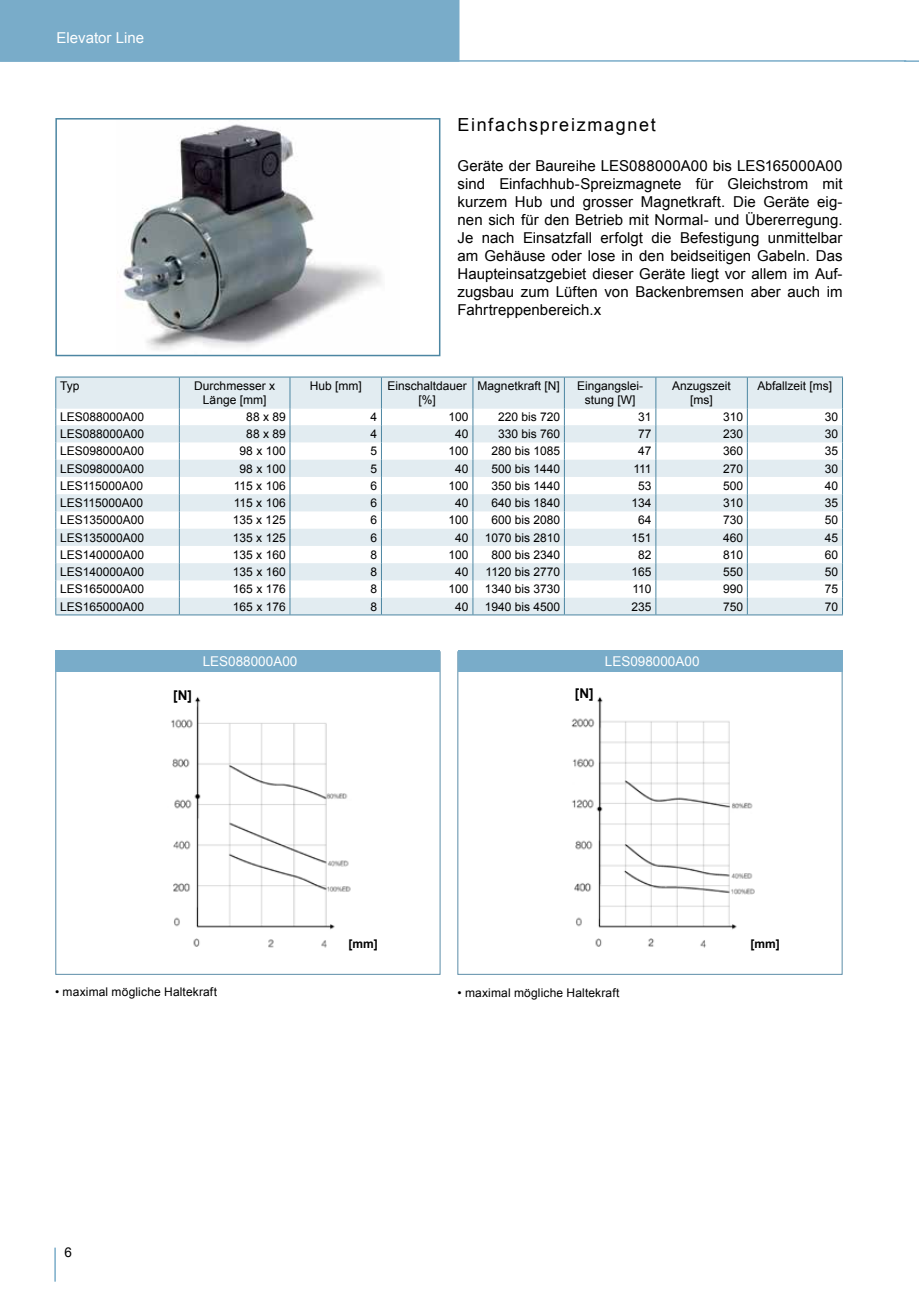
<style>
.page{position:relative;width:919px;height:1289px;background:#fff}
.page>*{position:absolute;margin:0;border:0;box-sizing:border-box;transform-origin:0 0}
.t1{font:18px "Arial";letter-spacing:.095em;color:#000}
.t2{font:15px/18px "Arial";letter-spacing:.005em;color:#000;text-align:justify}
.t3{font:15px "Arial";color:#fff}
.t4{font:13.5px "Arial";color:#fff}
.t5{font:700 13.5px "Arial";color:#000}
.t6{font:13.5px "Arial";color:#000}
.t7{font:12px/14.4px "Arial";color:#000;text-align:center}
.t8{font:700 12px "Arial";color:#000}
</style>
<div class="page">
<svg style="left:906px;top:60px;width:12px;height:2px"></svg>
<div style="left:0;top:0;width:459px;height:62px;background:#79acc9"></div>
<hr style="left:0;top:60px;width:906px;height:2px;background:#79acc9">
<hr style="left:54px;top:1247px;width:2px;height:34px;background:#79acc9">
<img style="left:117px;top:124px;width:264px;height:226px">
<div style="left:55px;top:118px;width:385px;height:238px;border:2px solid #4c86a2"></div>
<svg style="left:56px;top:377px;width:786px;height:237px;fill:#e2ecf1"></svg>
<svg style="left:55px;top:408px;width:1px;height:206px"></svg>
<svg style="left:179px;top:408px;width:1px;height:206px"></svg>
<svg style="left:289px;top:408px;width:1px;height:206px"></svg>
<svg style="left:381px;top:408px;width:1px;height:206px"></svg>
<svg style="left:472px;top:408px;width:1px;height:206px"></svg>
<svg style="left:564px;top:408px;width:1px;height:206px"></svg>
<svg style="left:655px;top:408px;width:1px;height:206px"></svg>
<svg style="left:747px;top:408px;width:1px;height:206px"></svg>
<svg style="left:842px;top:408px;width:1px;height:206px"></svg>
<hr style="left:55px;top:614px;width:124px;height:1px;background:#4c86a2">
<hr style="left:179px;top:614px;width:111px;height:1px;background:#4c86a2">
<hr style="left:290px;top:614px;width:91px;height:1px;background:#4c86a2">
<hr style="left:381px;top:614px;width:92px;height:1px;background:#4c86a2">
<hr style="left:473px;top:614px;width:91px;height:1px;background:#4c86a2">
<hr style="left:564px;top:614px;width:91px;height:1px;background:#4c86a2">
<hr style="left:655px;top:614px;width:92px;height:1px;background:#4c86a2">
<hr style="left:747px;top:614px;width:95px;height:1px;background:#4c86a2">
<hr style="left:179px;top:377px;width:1px;height:31px;background:#4c86a2">
<hr style="left:289px;top:377px;width:1px;height:31px;background:#4c86a2">
<hr style="left:381px;top:377px;width:1px;height:31px;background:#4c86a2">
<hr style="left:55px;top:376px;width:124px;height:1px;background:#4c86a2">
<hr style="left:55px;top:377px;width:1px;height:31px;background:#4c86a2">
<hr style="left:179px;top:376px;width:111px;height:1px;background:#4c86a2">
<hr style="left:290px;top:376px;width:91px;height:1px;background:#4c86a2">
<hr style="left:381px;top:376px;width:92px;height:1px;background:#4c86a2">
<hr style="left:473px;top:376px;width:91px;height:1px;background:#4c86a2">
<hr style="left:564px;top:376px;width:91px;height:1px;background:#4c86a2">
<hr style="left:655px;top:376px;width:92px;height:1px;background:#4c86a2">
<hr style="left:747px;top:376px;width:95px;height:1px;background:#4c86a2">
<hr style="left:842px;top:377px;width:1px;height:31px;background:#4c86a2">
<hr style="left:472px;top:377px;width:1px;height:31px;background:#4c86a2">
<hr style="left:564px;top:377px;width:1px;height:31px;background:#4c86a2">
<hr style="left:655px;top:377px;width:1px;height:31px;background:#4c86a2">
<hr style="left:747px;top:377px;width:1px;height:31px;background:#4c86a2">
<img style="left:171px;top:696px;width:180px;height:252px">
<img style="left:571px;top:697px;width:184px;height:251px">
<div style="left:56px;top:650px;width:384px;height:22px;background:#79acc9"></div>
<div style="left:458px;top:650px;width:384px;height:22px;background:#79acc9"></div>
<p class="t3" style="left:56px;top:28px;width:89px">Elevator Line</p>
<h1 class="t1" style="left:457px;top:113px;width:199px">Einfachspreizmagnet</h1>
<p class="t2" style="left:457px;top:156px;width:386px">Geräte der Baureihe LES088000A00 bis LES165000A00 sind Einfachhub-Spreizmagnete für Gleichstrom mit kurzem Hub und grosser Magnetkraft. Die Geräte eig&shy;nen sich für den Betrieb mit Normal- und Übererregung.<br>Je nach Einsatzfall erfolgt die Befestigung unmittelbar am Gehäuse oder lose in den beidseitigen Gabeln. Das Haupteinsatzgebiet dieser Geräte liegt vor allem im Auf&shy;zugsbau zum Lüften von Backenbremsen aber auch im Fahrtreppenbereich.x</p>
<p class="t7" style="left:60px;top:379px;width:21px">Typ</p>
<p class="t7" style="left:194px;top:379px;width:82px">Durchmesser x<br>Länge [mm]</p>
<p class="t7" style="left:310px;top:379px;width:54px">Hub [mm]</p>
<p class="t7" style="left:387px;top:379px;width:81px">Einschaltdauer [%]</p>
<p class="t7" style="left:477px;top:379px;width:84px">Magnetkraft [N]</p>
<p class="t7" style="left:577px;top:379px;width:68px">Eingangslei&shy;stung [W]</p>
<p class="t7" style="left:672px;top:379px;width:60px">Anzugszeit [ms]</p>
<p class="t7" style="left:757px;top:379px;width:76px">Abfallzeit [ms]</p>
<p class="t7" style="left:60px;top:409px;width:86px">LES088000A00</p>
<p class="t7" style="left:246px;top:409px;width:41px">88 x 89</p>
<p class="t7" style="left:370px;top:409px;width:8px">4</p>
<p class="t7" style="left:448px;top:409px;width:22px">100</p>
<p class="t7" style="left:498px;top:409px;width:64px">220 bis 720</p>
<p class="t7" style="left:638px;top:409px;width:15px">31</p>
<p class="t7" style="left:723px;top:409px;width:22px">310</p>
<p class="t7" style="left:824px;top:409px;width:15px">30</p>
<p class="t7" style="left:60px;top:427px;width:86px">LES088000A00</p>
<p class="t7" style="left:246px;top:427px;width:41px">88 x 89</p>
<p class="t7" style="left:370px;top:427px;width:8px">4</p>
<p class="t7" style="left:455px;top:427px;width:15px">40</p>
<p class="t7" style="left:498px;top:427px;width:64px">330 bis 760</p>
<p class="t7" style="left:638px;top:427px;width:15px">77</p>
<p class="t7" style="left:723px;top:427px;width:22px">230</p>
<p class="t7" style="left:824px;top:427px;width:15px">30</p>
<p class="t7" style="left:60px;top:444px;width:86px">LES098000A00</p>
<p class="t7" style="left:240px;top:444px;width:48px">98 x 100</p>
<p class="t7" style="left:370px;top:444px;width:8px">5</p>
<p class="t7" style="left:448px;top:444px;width:22px">100</p>
<p class="t7" style="left:491px;top:444px;width:70px">280 bis 1085</p>
<p class="t7" style="left:638px;top:444px;width:15px">47</p>
<p class="t7" style="left:723px;top:444px;width:22px">360</p>
<p class="t7" style="left:824px;top:444px;width:15px">35</p>
<p class="t7" style="left:60px;top:461px;width:86px">LES098000A00</p>
<p class="t7" style="left:240px;top:461px;width:48px">98 x 100</p>
<p class="t7" style="left:370px;top:461px;width:8px">5</p>
<p class="t7" style="left:455px;top:461px;width:15px">40</p>
<p class="t7" style="left:491px;top:461px;width:70px">500 bis 1440</p>
<p class="t7" style="left:633px;top:461px;width:20px">111</p>
<p class="t7" style="left:723px;top:461px;width:22px">270</p>
<p class="t7" style="left:824px;top:461px;width:15px">30</p>
<p class="t7" style="left:60px;top:478px;width:85px">LES115000A00</p>
<p class="t7" style="left:234px;top:478px;width:53px">115 x 106</p>
<p class="t7" style="left:370px;top:478px;width:8px">6</p>
<p class="t7" style="left:448px;top:478px;width:22px">100</p>
<p class="t7" style="left:491px;top:478px;width:70px">350 bis 1440</p>
<p class="t7" style="left:638px;top:478px;width:15px">53</p>
<p class="t7" style="left:723px;top:478px;width:22px">500</p>
<p class="t7" style="left:824px;top:478px;width:15px">40</p>
<p class="t7" style="left:60px;top:496px;width:85px">LES115000A00</p>
<p class="t7" style="left:234px;top:496px;width:53px">115 x 106</p>
<p class="t7" style="left:370px;top:496px;width:8px">6</p>
<p class="t7" style="left:455px;top:496px;width:15px">40</p>
<p class="t7" style="left:491px;top:496px;width:70px">640 bis 1840</p>
<p class="t7" style="left:631px;top:496px;width:22px">134</p>
<p class="t7" style="left:723px;top:496px;width:22px">310</p>
<p class="t7" style="left:824px;top:496px;width:15px">35</p>
<p class="t7" style="left:60px;top:513px;width:86px">LES135000A00</p>
<p class="t7" style="left:233px;top:513px;width:54px">135 x 125</p>
<p class="t7" style="left:370px;top:513px;width:8px">6</p>
<p class="t7" style="left:448px;top:513px;width:22px">100</p>
<p class="t7" style="left:491px;top:513px;width:70px">600 bis 2080</p>
<p class="t7" style="left:638px;top:513px;width:15px">64</p>
<p class="t7" style="left:723px;top:513px;width:22px">730</p>
<p class="t7" style="left:824px;top:513px;width:15px">50</p>
<p class="t7" style="left:60px;top:530px;width:86px">LES135000A00</p>
<p class="t7" style="left:233px;top:530px;width:54px">135 x 125</p>
<p class="t7" style="left:370px;top:530px;width:8px">6</p>
<p class="t7" style="left:455px;top:530px;width:15px">40</p>
<p class="t7" style="left:484px;top:530px;width:77px">1070 bis 2810</p>
<p class="t7" style="left:631px;top:530px;width:22px">151</p>
<p class="t7" style="left:723px;top:530px;width:22px">460</p>
<p class="t7" style="left:824px;top:530px;width:15px">45</p>
<p class="t7" style="left:60px;top:547px;width:86px">LES140000A00</p>
<p class="t7" style="left:233px;top:547px;width:54px">135 x 160</p>
<p class="t7" style="left:370px;top:547px;width:8px">8</p>
<p class="t7" style="left:448px;top:547px;width:22px">100</p>
<p class="t7" style="left:491px;top:547px;width:70px">800 bis 2340</p>
<p class="t7" style="left:638px;top:547px;width:15px">82</p>
<p class="t7" style="left:723px;top:547px;width:22px">810</p>
<p class="t7" style="left:824px;top:547px;width:15px">60</p>
<p class="t7" style="left:60px;top:565px;width:86px">LES140000A00</p>
<p class="t7" style="left:233px;top:565px;width:54px">135 x 160</p>
<p class="t7" style="left:370px;top:565px;width:8px">8</p>
<p class="t7" style="left:455px;top:565px;width:15px">40</p>
<p class="t7" style="left:485px;top:565px;width:76px">1120 bis 2770</p>
<p class="t7" style="left:631px;top:565px;width:22px">165</p>
<p class="t7" style="left:723px;top:565px;width:22px">550</p>
<p class="t7" style="left:824px;top:565px;width:15px">50</p>
<p class="t7" style="left:60px;top:582px;width:86px">LES165000A00</p>
<p class="t7" style="left:233px;top:582px;width:54px">165 x 176</p>
<p class="t7" style="left:370px;top:582px;width:8px">8</p>
<p class="t7" style="left:448px;top:582px;width:22px">100</p>
<p class="t7" style="left:484px;top:582px;width:77px">1340 bis 3730</p>
<p class="t7" style="left:632px;top:582px;width:21px">110</p>
<p class="t7" style="left:723px;top:582px;width:22px">990</p>
<p class="t7" style="left:824px;top:582px;width:15px">75</p>
<p class="t7" style="left:60px;top:599px;width:86px">LES165000A00</p>
<p class="t7" style="left:233px;top:599px;width:54px">165 x 176</p>
<p class="t7" style="left:370px;top:599px;width:8px">8</p>
<p class="t7" style="left:455px;top:599px;width:15px">40</p>
<p class="t7" style="left:484px;top:599px;width:77px">1940 bis 4500</p>
<p class="t7" style="left:631px;top:599px;width:22px">235</p>
<p class="t7" style="left:723px;top:599px;width:22px">750</p>
<p class="t7" style="left:824px;top:599px;width:15px">70</p>
<p class="t5" style="left:173px;top:686px;width:20px">[N]</p>
<p class="t4" style="left:203px;top:652px;width:96px">LES088000A00</p>
<p class="t4" style="left:605px;top:652px;width:96px">LES098000A00</p>
<p class="t5" style="left:575px;top:684px;width:20px">[N]</p>
<p class="t8" style="left:348px;top:935px;width:31px">[mm]</p>
<p class="t7" style="left:55px;top:985px;width:163px">• maximal mögliche Haltekraft</p>
<p class="t7" style="left:457px;top:985px;width:163px">• maximal mögliche Haltekraft</p>
<p class="t8" style="left:750px;top:935px;width:31px">[mm]</p>
<p class="t6" style="left:64px;top:1243px;width:9px">6</p>
</div>
